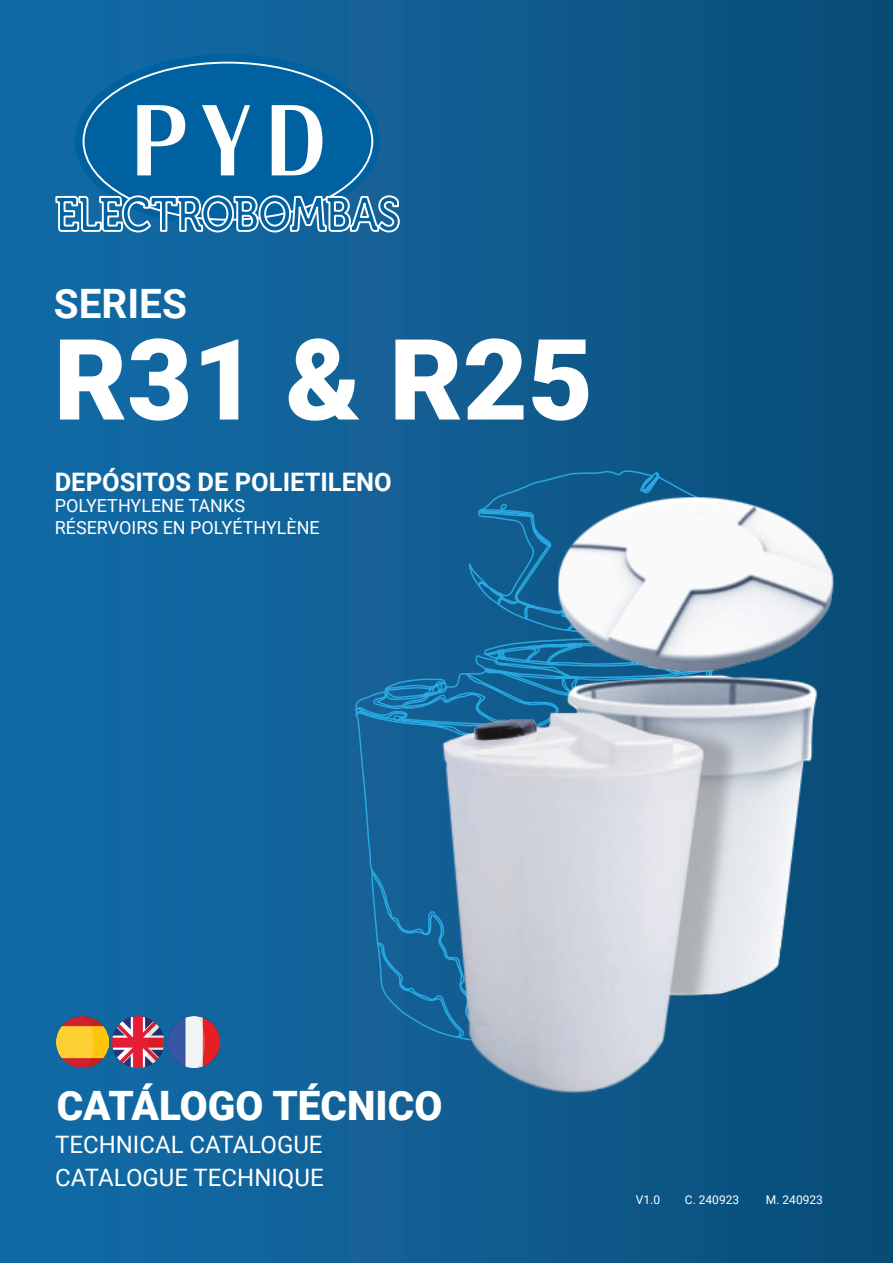
<style>
.page{position:relative;width:893px;height:1263px;background:#fff}
.page>*{position:absolute;margin:0;border:0;box-sizing:border-box;transform-origin:0 0}
.t1{font:900 112.5px "Roboto";color:#fff}
.t2{font:900 40.5px "Roboto";color:#fff}
.t3{font:700 40.5px "Roboto";color:#fff}
.t4{font:700 25.5px "Roboto";color:#fff}
.t5{font:24px "Roboto";color:#fff}
.t6{font:18px "Roboto";color:#fff}
.t7{font:12px "Roboto";color:#fff}
</style>
<div class="page">
<div style="left:0;top:0;width:893px;height:1263px;background:linear-gradient(to right,#146daa,#0a4d78)"></div>
<img style="left:57px;top:1016px;width:51px;height:51px">
<img style="left:168px;top:1016px;width:51px;height:51px">
<img style="left:112px;top:1016px;width:52px;height:51px">
<div style="left:75px;top:54px;width:305px;height:174px;background:#0061a0;border-radius:50%"></div>
<svg style="left:137px;top:105px;width:48px;height:70px"></svg>
<svg style="left:202px;top:105px;width:48px;height:70px"></svg>
<svg style="left:272px;top:105px;width:50px;height:70px"></svg>
<svg style="left:55px;top:194px;width:345px;height:39px"></svg>
<svg style="left:355px;top:449px;width:381px;height:592px"></svg>
<img style="left:416px;top:470px;width:477px;height:675px">
<p class="t3" style="left:54px;top:275px;width:135px">SERIES</p>
<p class="t1" style="left:54px;top:301px;width:541px">R31 &amp; R25</p>
<p class="t4" style="left:55px;top:464px;width:338px">DEPÓSITOS DE POLIETILENO</p>
<p class="t6" style="left:55px;top:493px;width:192px">POLYETHYLENE TANKS</p>
<p class="t6" style="left:55px;top:515px;width:267px">RÉSERVOIRS EN POLYÉTHYLÈNE</p>
<p class="t2" style="left:57px;top:1077px;width:387px">CATÁLOGO TÉCNICO</p>
<p class="t5" style="left:55px;top:1128px;width:269px">TECHNICAL CATALOGUE</p>
<p class="t5" style="left:55px;top:1160px;width:270px">CATALOGUE TECHNIQUE</p>
<p class="t7" style="left:636px;top:1191px;width:26px">V1.0</p>
<p class="t7" style="left:685px;top:1191px;width:56px">C. 240923</p>
<p class="t7" style="left:766px;top:1191px;width:59px">M. 240923</p>
</div>
